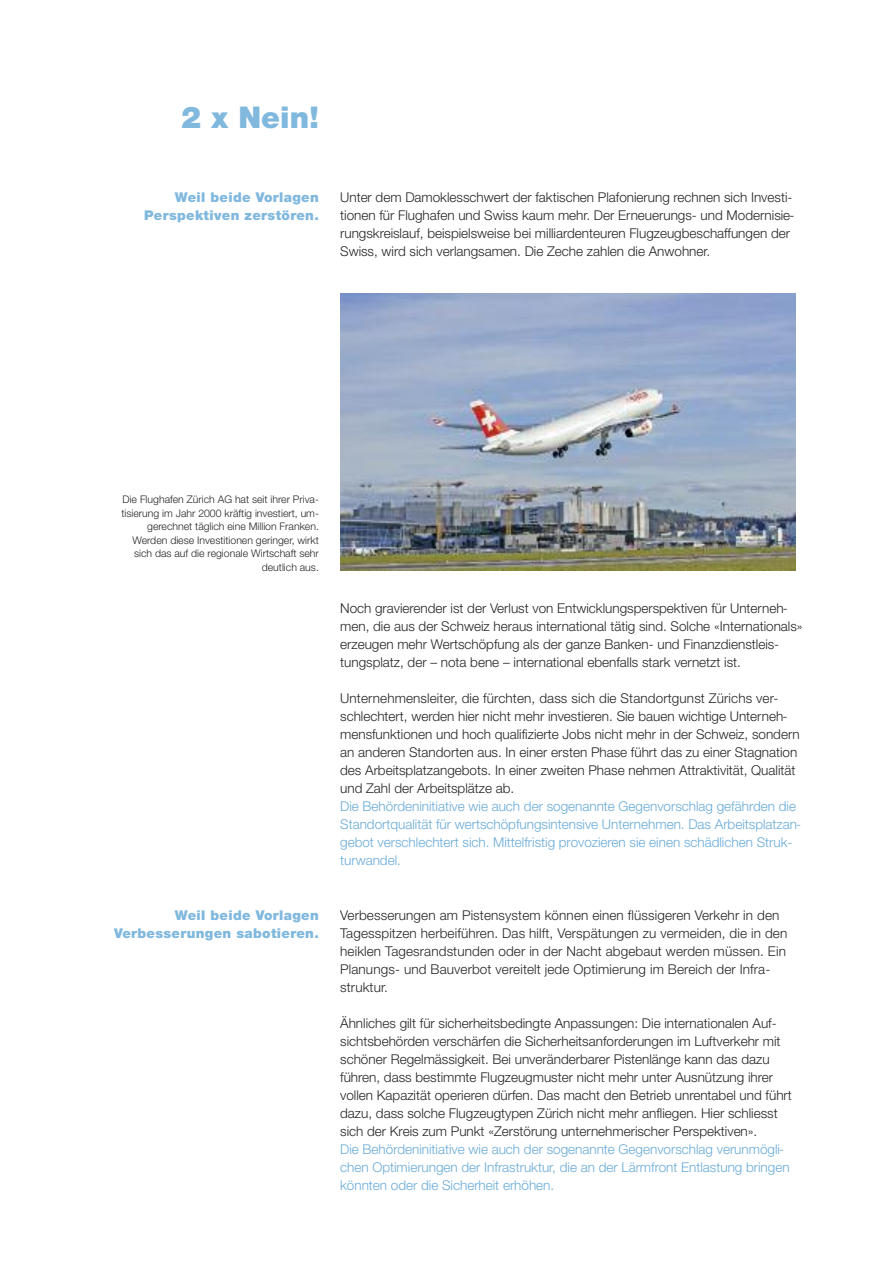
<style>
.page{position:relative;width:893px;height:1263px;background:#fff}
.page>*{position:absolute;margin:0;border:0;box-sizing:border-box;transform-origin:0 0}
.t1{font:900 30px "Helvetica Neue";color:#80b8de}
.t2{font:300 13.5px/18px "Helvetica Neue";color:#272627}
.t3{font:300 13.5px/18px "Helvetica Neue";color:#69abd8}
.t4{font:900 13.5px/18px "Helvetica Neue";letter-spacing:.025em;color:#80b8de;text-align:right}
.t5{font:300 10.5px/13.5px "Helvetica Neue";color:#272627;text-align:right}
</style>
<div class="page">
<img style="left:340px;top:293px;width:455px;height:278px">
<h1 class="t1" style="left:181px;top:106px;width:139px">2 x Nein!</h1>
<p class="t4" style="left:144px;top:189px;width:176px">Weil beide Vorlagen<br>Perspektiven zerstören.</p>
<p class="t2" style="left:340px;top:189px;width:456px">Unter dem Damoklesschwert der faktischen Plafonierung rechnen sich Investi&shy;tionen für Flughafen und Swiss kaum mehr. Der Erneuerungs- und Modernisie&shy;rungskreislauf, beispielsweise bei milliardenteuren Flugzeugbeschaffungen der Swiss, wird sich verlangsamen. Die Zeche zahlen die Anwohner.</p>
<p class="t5" style="left:121px;top:493px;width:199px">Die Flughafen Zürich AG hat seit ihrer Priva&shy;tisierung im Jahr 2000 kräftig investiert, um&shy;gerechnet täglich eine Million Franken.<br>Werden diese Investitionen geringer, wirkt sich das auf die regionale Wirtschaft sehr deutlich aus.</p>
<p class="t4" style="left:114px;top:907px;width:206px">Weil beide Vorlagen<br>Verbesserungen sabotieren.</p>
<p class="t2" style="left:340px;top:600px;width:464px">Noch gravierender ist der Verlust von Entwicklungsperspektiven für Unterneh&shy;men, die aus der Schweiz heraus international tätig sind. Solche «Internationals» erzeugen mehr Wertschöpfung als der ganze Banken- und Finanzdienstleis&shy;tungsplatz, der – nota bene – international ebenfalls stark vernetzt ist.</p>
<p class="t2" style="left:340px;top:690px;width:461px">Unternehmensleiter, die fürchten, dass sich die Standortgunst Zürichs ver&shy;schlechtert, werden hier nicht mehr investieren. Sie bauen wichtige Unterneh&shy;mensfunktionen und hoch qualifizierte Jobs nicht mehr in der Schweiz, sondern an anderen Standorten aus. In einer ersten Phase führt das zu einer Stagnation des Arbeitsplatzangebots. In einer zweiten Phase nehmen Attraktivität, Qualität und Zahl der Arbeitsplätze ab.</p>
<p class="t3" style="left:340px;top:798px;width:463px">Die Behördeninitiative wie auch der sogenannte Gegenvorschlag gefährden die Standortqualität für wertschöpfungsintensive Unternehmen. Das Arbeitsplatzan&shy;gebot verschlechtert sich. Mittelfristig provozieren sie einen schädlichen Struk&shy;turwandel.</p>
<p class="t2" style="left:340px;top:907px;width:449px">Verbesserungen am Pistensystem können einen flüssigeren Verkehr in den Tagesspitzen herbeiführen. Das hilft, Verspätungen zu vermeiden, die in den heiklen Tagesrandstunden oder in der Nacht abgebaut werden müssen. Ein Planungs- und Bauverbot vereitelt jede Optimierung im Bereich der Infra&shy;struktur.</p>
<p class="t2" style="left:340px;top:1015px;width:453px">Ähnliches gilt für sicherheitsbedingte Anpassungen: Die internationalen Auf&shy;sichtsbehörden verschärfen die Sicherheitsanforderungen im Luftverkehr mit schöner Regelmässigkeit. Bei unveränderbarer Pistenlänge kann das dazu führen, dass bestimmte Flugzeugmuster nicht mehr unter Ausnützung ihrer vollen Kapazität operieren dürfen. Das macht den Betrieb unrentabel und führt dazu, dass solche Flugzeugtypen Zürich nicht mehr anfliegen. Hier schliesst sich der Kreis zum Punkt «Zerstörung unternehmerischer Perspektiven».</p>
<p class="t3" style="left:340px;top:1141px;width:451px">Die Behördeninitiative wie auch der sogenannte Gegenvorschlag verunmögli&shy;chen Optimierungen der Infrastruktur, die an der Lärmfront Entlastung bringen könnten oder die Sicherheit erhöhen.</p>
</div>
